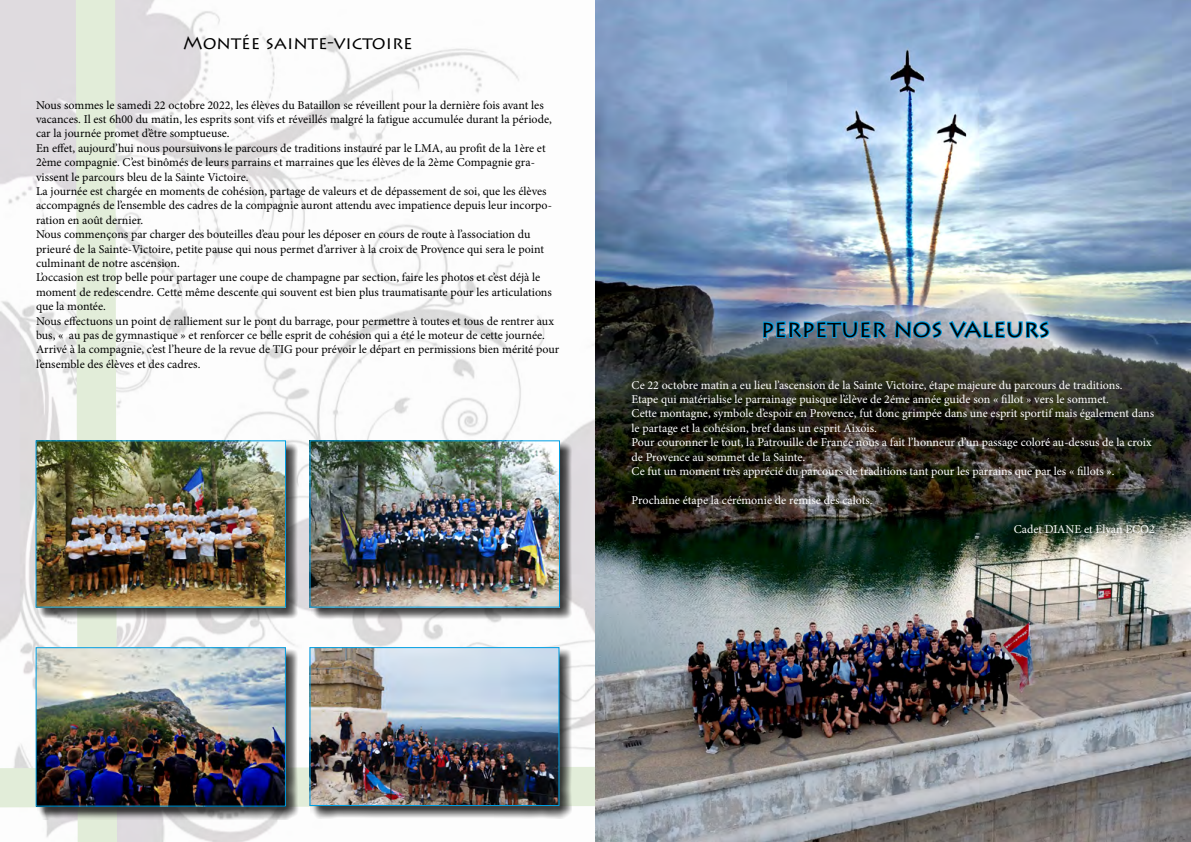
<style>
.page{position:relative;width:1191px;height:842px;background:#fff}
.page>*{position:absolute;margin:0;border:0;box-sizing:border-box;transform-origin:0 0}
.t1{font:24px "Lithos Pro";color:#000}
.t2{font:18px "Lithos Pro";color:#000}
.t3{font:12px/14.4px "Minion Pro";color:#000}
.t4{font:12px/14.4px "Minion Pro";color:#fff}
</style>
<div class="page">
<img style="left:0;top:0;width:1191px;height:842px">
<h2 class="t2" style="left:183px;top:33px;width:231px">Montée sainte-victoire</h2>
<p class="t3" style="left:36px;top:98px;width:525px">Nous sommes le samedi 22 octobre 2022, les élèves du Bataillon se réveillent pour la dernière fois avant les vacances. Il est 6h00 du matin, les esprits sont vifs et réveillés malgré la fatigue accumulée durant la période, car la journée promet d’être somptueuse.<br>En effet, aujourd’hui nous poursuivons le parcours de traditions instauré par le LMA, au profit de la 1ère et 2ème compagnie. C’est binômés de leurs parrains et marraines que les élèves de la 2ème Compagnie gra&shy;vissent le parcours bleu de la Sainte Victoire.<br>La journée est chargée en moments de cohésion, partage de valeurs et de dépassement de soi, que les élèves accompagnés de l’ensemble des cadres de la compagnie auront attendu avec impatience depuis leur incorpo&shy;ration en août dernier.<br>Nous commençons par charger des bouteilles d’eau pour les déposer en cours de route à l’association du prieuré de la Sainte-Victoire, petite pause qui nous permet d’arriver à la croix de Provence qui sera le point culminant de notre ascension.<br>L’occasion est trop belle pour partager une coupe de champagne par section, faire les photos et c’est déjà le moment de redescendre. Cette même descente qui souvent est bien plus traumatisante pour les articulations que la montée.<br>Nous effectuons un point de ralliement sur le pont du barrage, pour permettre à toutes et tous de rentrer aux bus, « au pas de gymnastique » et renforcer ce belle esprit de cohésion qui a été le moteur de cette journée.<br>Arrivé à la compagnie, c’est l’heure de la revue de TIG pour prévoir le départ en permissions bien mérité pour l’ensemble des élèves et des cadres.</p>
<h1 class="t1" style="left:761px;top:315px;width:291px">perpetuer nos valeurs</h1>
<p class="t4" style="left:631px;top:378px;width:524px">Ce 22 octobre matin a eu lieu l’ascension de la Sainte Victoire, étape majeure du parcours de traditions.<br>Etape qui matérialise le parrainage puisque l’élève de 2éme année guide son « fillot » vers le sommet.<br>Cette montagne, symbole d’espoir en Provence, fut donc grimpée dans une esprit sportif mais également dans le partage et la cohésion, bref dans un esprit Aixois.<br>Pour couronner le tout, la Patrouille de France nous a fait l’honneur d’un passage coloré au-dessus de la croix de Provence au sommet de la Sainte.<br>Ce fut un moment très apprécié du parcours de traditions tant pour les parrains que par les « fillots ».</p>
<p class="t4" style="left:631px;top:493px;width:243px">Prochaine étape la cérémonie de remise des calots.</p>
<p class="t4" style="left:1013px;top:522px;width:143px">Cadet DIANE et Elyan ECO2</p>
</div>
